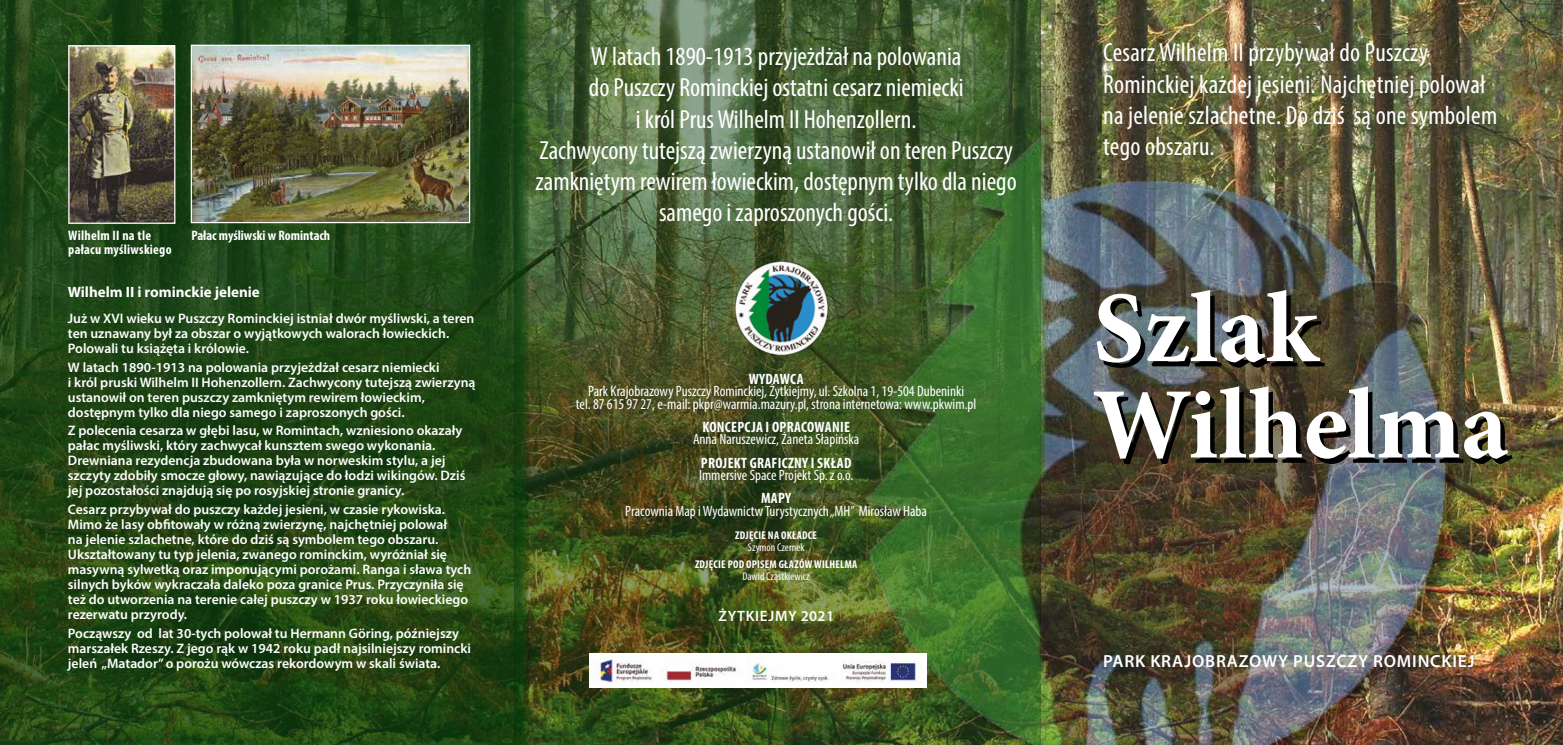
<style>
.page{position:relative;width:1563px;height:745px;background:#fff}
.page>*{position:absolute;margin:0;border:0;box-sizing:border-box;transform-origin:0 0}
.t1{font:700 101.25px/96.2px "Minion Pro";color:#fff}
.t2{font:condensed 26.25px/31.2px "Myriad Pro";color:#fff}
.t3{font:600 17.5px "Myriad Pro";letter-spacing:.045em;color:#fff}
.t4{font:condensed 15px/12.5px "Myriad Pro";color:#fff;text-align:center}
.t5{font:700 condensed 15px "Myriad Pro";letter-spacing:.02em;color:#fff}
.t6{font:700 15px "Myriad Pro";color:#fff}
.t7{font:600 15px "Myriad Pro";letter-spacing:.045em;color:#fff}
.t8{font:600 13.75px/15px "Myriad Pro";color:#fff}
.t9{font:700 condensed 13.75px/13.8px "Myriad Pro";letter-spacing:.015em;color:#fff}
.t10{font:700 condensed 11.25px "Myriad Pro";letter-spacing:.02em;color:#fff}
.t11{font:condensed 11.25px "Myriad Pro";color:#fff}
</style>
<div class="page">
<img style="left:1041px;top:0;width:522px;height:744px">
<img style="left:529px;top:0;width:512px;height:744px">
<svg style="left:0;top:0;width:529px;height:744px;background:#204414"></svg>
<img style="left:735px;top:261px;width:92px;height:93px">
<img style="left:70px;top:47px;width:103px;height:175px">
<div style="left:68px;top:45px;width:107px;height:179px;border:1px solid #fff"></div>
<img style="left:193px;top:47px;width:275px;height:174px">
<div style="left:191px;top:45px;width:279px;height:178px;border:1px solid #fff"></div>
<img style="left:836px;top:67px;width:724px;height:677px">
<img style="left:590px;top:653px;width:336px;height:34px">
<p class="t9" style="left:68px;top:228px;width:105px">Wilhelm II na tle pałacu myśliwskiego</p>
<p class="t9" style="left:191px;top:228px;width:140px">Pałac myśliwski w Romintach</p>
<p class="t6" style="left:68px;top:282px;width:193px">Wilhelm II i rominckie jelenie</p>
<p class="t8" style="left:68px;top:310px;width:408px">Już w XVI wieku w Puszczy Rominckiej istniał dwór myśliwski, a teren ten uznawany był za obszar o wyjątkowych walorach łowieckich.<br>Polowali tu książęta i królowie.</p>
<p class="t8" style="left:68px;top:359px;width:409px">W latach 1890-1913 na polowania przyjeżdżał cesarz niemiecki<br>i król pruski Wilhelm II Hohenzollern. Zachwycony tutejszą zwierzyną ustanowił on teren puszczy zamkniętym rewirem łowieckim, dostępnym tylko dla niego samego i zaproszonych gości.</p>
<p class="t8" style="left:68px;top:422px;width:399px">Z polecenia cesarza w głębi lasu, w Romintach, wzniesiono okazały pałac myśliwski, który zachwycał kunsztem swego wykonania.<br>Drewniana rezydencja zbudowana była w norweskim stylu, a jej szczyty zdobiły smocze głowy, nawiązujące do łodzi wikingów. Dziś jej pozostałości znajdują się po rosyjskiej stronie granicy.</p>
<p class="t8" style="left:68px;top:501px;width:405px">Cesarz przybywał do puszczy każdej jesieni, w czasie rykowiska.<br>Mimo że lasy obfitowały w różną zwierzynę, najchętniej polował<br>na jelenie szlachetne, które do dziś są symbolem tego obszaru.<br>Ukształtowany tu typ jelenia, zwanego rominckim, wyróżniał się masywną sylwetką oraz imponującymi porożami. Ranga i sława tych silnych byków wykraczała daleko poza granice Prus. Przyczyniła się też do utworzenia na terenie całej puszczy w 1937 roku łowieckiego rezerwatu przyrody.</p>
<p class="t8" style="left:68px;top:624px;width:405px">Począwszy od lat 30-tych polował tu Hermann Göring, późniejszy marszałek Rzeszy. Z jego rąk w 1942 roku padł najsilniejszy romincki jeleń „Matador” o porożu wówczas rekordowym w skali świata.</p>
<p class="t2" style="left:535px;top:40px;width:483px;text-align:center">W latach 1890-1913 przyjeżdżał na polowania<br>do Puszczy Rominckiej ostatni cesarz niemiecki<br>i król Prus Wilhelm II Hohenzollern.<br>Zachwycony tutejszą zwierzyną ustanowił on teren Puszczy zamkniętym rewirem łowieckim, dostępnym tylko dla niego samego i zaproszonych gości.</p>
<p class="t5" style="left:749px;top:369px;width:56px">WYDAWCA</p>
<p class="t4" style="left:576px;top:384px;width:402px">Park Krajobrazowy Puszczy Rominckiej, Żytkiejmy, ul. Szkolna 1, 19-504 Dubeninki<br>tel. 87 615 97 27, e-mail: pkpr@warmia.mazury.pl, strona internetowa: www.pkwim.pl</p>
<p class="t5" style="left:702px;top:417px;width:149px">KONCEPCJA I OPRACOWANIE</p>
<p class="t4" style="left:693px;top:433px;width:168px">Anna Naruszewicz, Żaneta Słapińska</p>
<p class="t5" style="left:701px;top:453px;width:152px">PROJEKT GRAFICZNY I SKŁAD</p>
<p class="t4" style="left:699px;top:468px;width:156px">Immersive Space Projekt Sp. z o.o.</p>
<p class="t5" style="left:761px;top:488px;width:32px">MAPY</p>
<p class="t4" style="left:625px;top:504px;width:303px">Pracownia Map i Wydawnictw Turystycznych „MH” Mirosław Haba</p>
<p class="t10" style="left:735px;top:528px;width:83px">ZDJĘCIE NA OKŁADCE</p>
<p class="t11" style="left:748px;top:540px;width:58px">Szymon Czernek</p>
<p class="t10" style="left:695px;top:556px;width:164px">ZDJĘCIE POD OPISEM GŁAZÓW WILHELMA</p>
<p class="t11" style="left:742px;top:569px;width:69px">Dawid Cząstkiewicz</p>
<p class="t7" style="left:718px;top:606px;width:117px">ŻYTKIEJMY 2021</p>
<h2 class="t2" style="left:1103px;top:37px;width:396px">Cesarz Wilhelm II przybywał do Puszczy Rominckiej każdej jesieni. Najchętniej polował na jelenie szlachetne. Do dziś są one symbolem tego obszaru.</h2>
<h1 class="t1" style="left:1092px;top:279px;width:417px">Szlak<br>Wilhelma</h1>
<p class="t3" style="left:1103px;top:649px;width:373px">PARK KRAJOBRAZOWY PUSZCZY ROMINCKIEJ</p>
</div>
